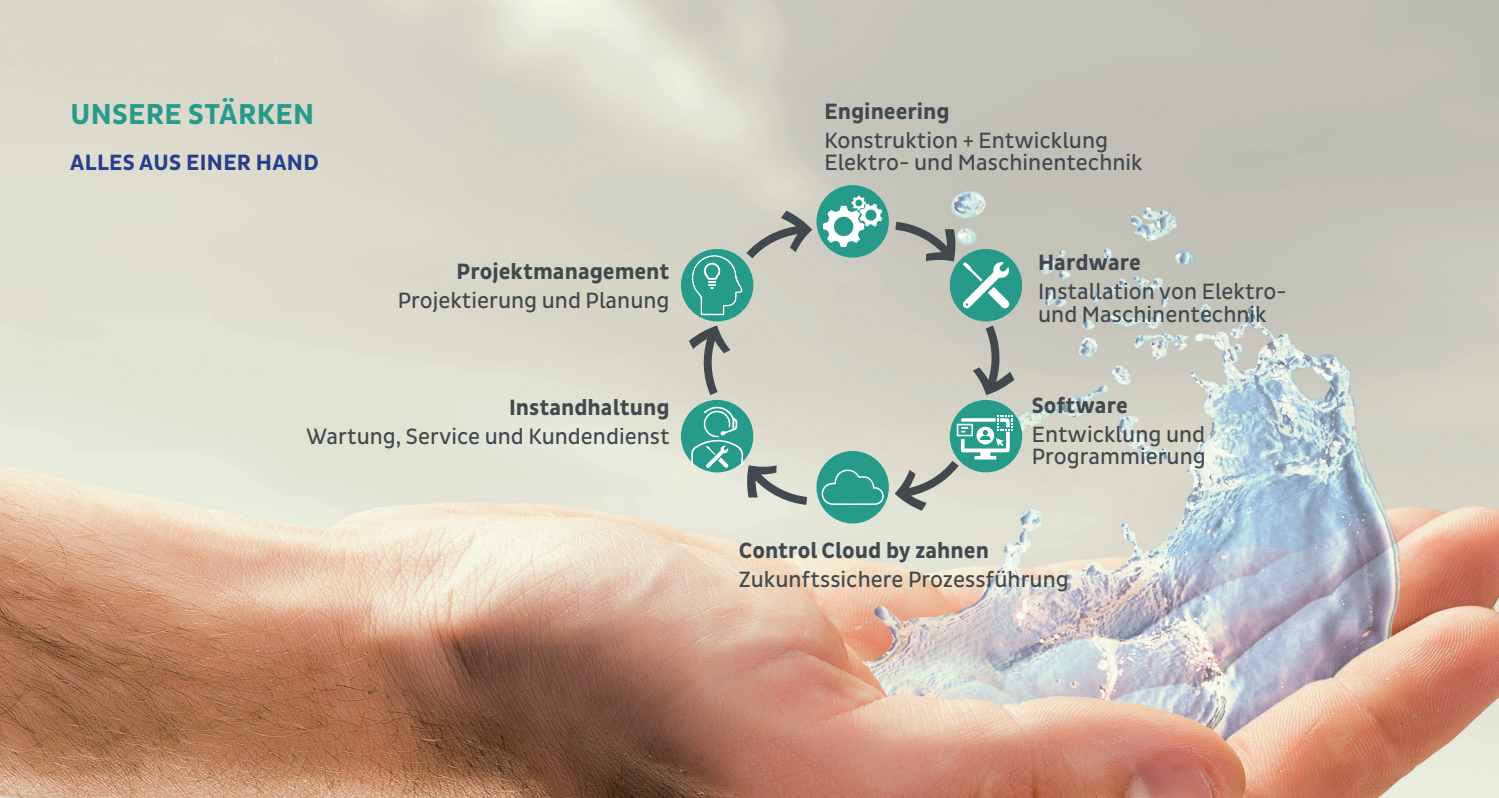
<style>
.page{position:relative;width:1499px;height:798px;background:#fff}
.page>*{position:absolute;margin:0;border:0;box-sizing:border-box;transform-origin:0 0}
.t1{font:700 29.25px "Pluto Sans Cond";letter-spacing:.015em;color:#269b89}
.t2{font:22.5px/22.5px "Pluto Sans Cond";color:#41494e}
.t3{font:700 22.5px "Pluto Sans Cond";color:#41494e}
.t4{font:700 22.5px "Pluto Sans Cond";letter-spacing:.015em;color:#253f8e}
</style>
<div class="page">
<img style="left:0;top:0;width:1499px;height:797px">
<div style="left:950px;top:249px;width:72px;height:72px;background:#269b89;border-radius:50%"></div>
<svg style="left:962px;top:262px;width:48px;height:47px"></svg>
<div style="left:950px;top:400px;width:72px;height:72px;background:#269b89;border-radius:50%"></div>
<div style="left:816px;top:451px;width:73px;height:72px;background:#269b89;border-radius:50%"></div>
<svg style="left:822px;top:468px;width:62px;height:36px"></svg>
<div style="left:681px;top:400px;width:72px;height:72px;background:#269b89;border-radius:50%"></div>
<div style="left:681px;top:249px;width:72px;height:72px;background:#269b89;border-radius:50%"></div>
<svg style="left:690px;top:210px;width:122px;height:105px"></svg>
<div style="left:816px;top:185px;width:73px;height:72px;background:#269b89;border-radius:50%"></div>
<svg style="left:823px;top:195px;width:59px;height:52px"></svg>
<svg style="left:895px;top:222px;width:61px;height:39px;background:#959793"></svg>
<svg style="left:691px;top:403px;width:116px;height:101px"></svg>
<svg style="left:973px;top:325px;width:41px;height:70px;background:#a2a39e"></svg>
<svg style="left:689px;top:325px;width:41px;height:70px;background:#a9aaa3"></svg>
<svg style="left:895px;top:414px;width:117px;height:96px"></svg>
<h1 class="t1" style="left:70px;top:97px;width:245px">UNSERE STÄRKEN</h1>
<p class="t4" style="left:70px;top:150px;width:250px">ALLES AUS EINER HAND</p>
<p class="t3" style="left:457px;top:258px;width:214px">Projektmanagement</p>
<p class="t2" style="left:398px;top:289px;width:273px">Projektierung und Planung</p>
<p class="t3" style="left:509px;top:395px;width:162px">Instandhaltung</p>
<p class="t2" style="left:306px;top:425px;width:365px">Wartung, Service und Kundendienst</p>
<p class="t3" style="left:824px;top:99px;width:127px">Engineering</p>
<p class="t2" style="left:824px;top:129px;width:320px">Konstruktion + Entwicklung<br>Elektro- und Maschinentechnik</p>
<p class="t3" style="left:1038px;top:249px;width:104px">Hardware</p>
<p class="t2" style="left:1038px;top:280px;width:250px">Installation von Elektro&shy;und Maschinentechnik</p>
<p class="t3" style="left:1032px;top:392px;width:97px">Software</p>
<p class="t2" style="left:1032px;top:423px;width:175px">Entwicklung und<br>Programmierung</p>
<p class="t3" style="left:739px;top:537px;width:252px">Control Cloud by zahnen</p>
<p class="t2" style="left:739px;top:568px;width:331px">Zukunftssichere Prozessführung</p>
</div>
